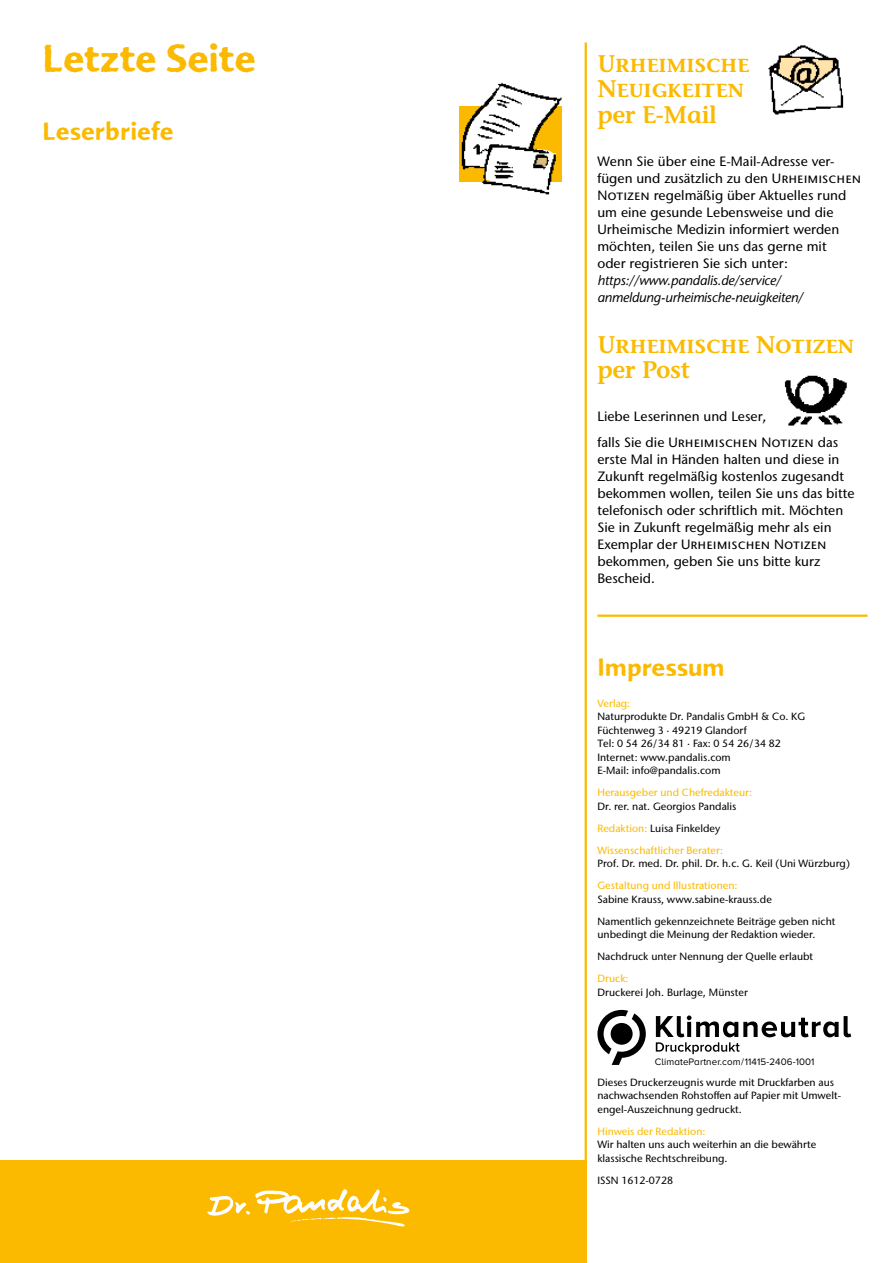
<style>
.page{position:relative;width:893px;height:1263px;background:#fff}
.page>*{position:absolute;margin:0;border:0;box-sizing:border-box;transform-origin:0 0}
.t1{font:37.5px "Advert Rough Three";letter-spacing:-.01em;color:#fbba00}
.t2{font:600 24px/25.5px "Stone Inf ITC Std";color:#fbba00}
.t3{font:24px "Advert Rough Three";color:#fbba00}
.t4{font:500 13.5px/17px "Stone Sans IIITC Std";color:#000}
.t5{font:italic 500 13.5px/17px "Stone Sans ITC";letter-spacing:-.01em;color:#000}
.t6{font:500 10.5px/13.5px "Stone Sans IIITC Std";color:#000}
.t7{font:500 10.5px "Stone Sans IIITC Std";color:#fbba00}
.t8{font:9.75px "Proxima Nova A";letter-spacing:.01em;color:#000}
.s1{color:#fbba00}
</style>
<div class="page">
<hr style="left:585px;top:43px;width:2px;height:1220px;background:#fbba00">
<div style="left:0;top:1161px;width:587px;height:102px;background:#fbba00"></div>
<svg style="left:207px;top:1189px;width:203px;height:37px"></svg>
<svg style="left:597px;top:1010px;width:49px;height:55px"></svg>
<svg style="left:656px;top:1015px;width:195px;height:39px"></svg>
<img style="left:768px;top:45px;width:76px;height:70px">
<img style="left:784px;top:375px;width:63px;height:51px">
<hr style="left:597px;top:614px;width:270px;height:3px;background:#fbba00">
<img style="left:459px;top:82px;width:103px;height:113px">
<h1 class="t1" style="left:43px;top:36px;width:215px">Letzte Seite</h1>
<h2 class="t3" style="left:43px;top:117px;width:133px">Leserbriefe</h2>
<h2 class="t2" style="left:597px;top:50px;width:153px">Urheimische<br>Neuigkeiten per E-Mail</h2>
<p class="t4" style="left:597px;top:153px;width:265px">Wenn Sie über eine E-Mail-Adresse ver&shy;fügen und zusätzlich zu den Urheimischen Notizen regelmäßig über Aktuelles rund um eine gesunde Lebensweise und die Urheimische Medizin informiert werden möchten, teilen Sie uns das gerne mit<br>oder registrieren Sie sich unter:</p>
<p class="t5" style="left:597px;top:272px;width:207px">https://www.pandalis.de/service/ anmeldung-urheimische-neuigkeiten/</p>
<h2 class="t2" style="left:597px;top:331px;width:258px">Urheimische Notizen per Post</h2>
<p class="t4" style="left:597px;top:403px;width:242px;line-height:25.5px">Liebe Leserinnen und Leser,<br>falls Sie die Urheimischen Notizen das</p>
<p class="t4" style="left:597px;top:450px;width:259px">erste Mal in Händen halten und diese in Zukunft regelmäßig kostenlos zugesandt bekommen wollen, teilen Sie uns das bitte telefonisch oder schriftlich mit. Möchten Sie in Zukunft regelmäßig mehr als ein Exemplar der Urheimischen Notizen bekommen, geben Sie uns bitte kurz Bescheid.</p>
<h2 class="t3" style="left:597px;top:653px;width:129px">Impressum</h2>
<p class="t7" style="left:597px;top:696px;width:34px">Verlag:</p>
<p class="t6" style="left:597px;top:710px;width:209px">Naturprodukte Dr. Pandalis GmbH &amp; Co. KG<br>Füchtenweg 3 ∙ 49219 Glandorf<br>Tel: 0 54 26/34 81 ∙ Fax: 0 54 26/34 82<br>Internet: www.pandalis.com<br>E-Mail: info@pandalis.com</p>
<p class="t7" style="left:597px;top:786px;width:156px">Herausgeber und Chefredakteur:</p>
<p class="t6" style="left:597px;top:795px;width:140px;line-height:22px">Dr. rer. nat. Georgios Pandalis<br><span class="s1">Redaktion:</span> Luisa Finkeldey<br><span class="s1">Wissenschaftlicher Berater:</span></p>
<p class="t6" style="left:597px;top:857px;width:254px">Prof. Dr. med. Dr. phil. Dr. h.c. G. Keil (Uni Würzburg)</p>
<p class="t7" style="left:597px;top:879px;width:142px">Gestaltung und Illustrationen:</p>
<p class="t6" style="left:597px;top:888px;width:240px;line-height:22px">Sabine Krauss, www.sabine-krauss.de<br>Namentlich gekennzeichnete Beiträge geben nicht</p>
<p class="t6" style="left:597px;top:923px;width:219px;line-height:22px">unbedingt die Meinung der Redaktion wieder.<br>Nachdruck unter Nennung der Quelle erlaubt</p>
<p class="t7" style="left:597px;top:972px;width:32px">Druck:</p>
<p class="t6" style="left:597px;top:985px;width:152px">Druckerei Joh. Burlage, Münster</p>
<p class="t8" style="left:655px;top:1056px;width:161px">ClimatePartner.com/11415-2406-1001</p>
<p class="t6" style="left:597px;top:1075px;width:245px">Dieses Druckerzeugnis wurde mit Druckfarben aus nachwachsenden Rohstoffen auf Papier mit Umwelt&shy;engel-Auszeichnung gedruckt.</p>
<p class="t7" style="left:597px;top:1125px;width:110px">Hinweis der Redaktion:</p>
<p class="t6" style="left:597px;top:1138px;width:220px">Wir halten uns auch weiterhin an die bewährte klassische Rechtschreibung.</p>
<p class="t6" style="left:597px;top:1173px;width:77px">ISSN 1612-0728</p>
</div>
